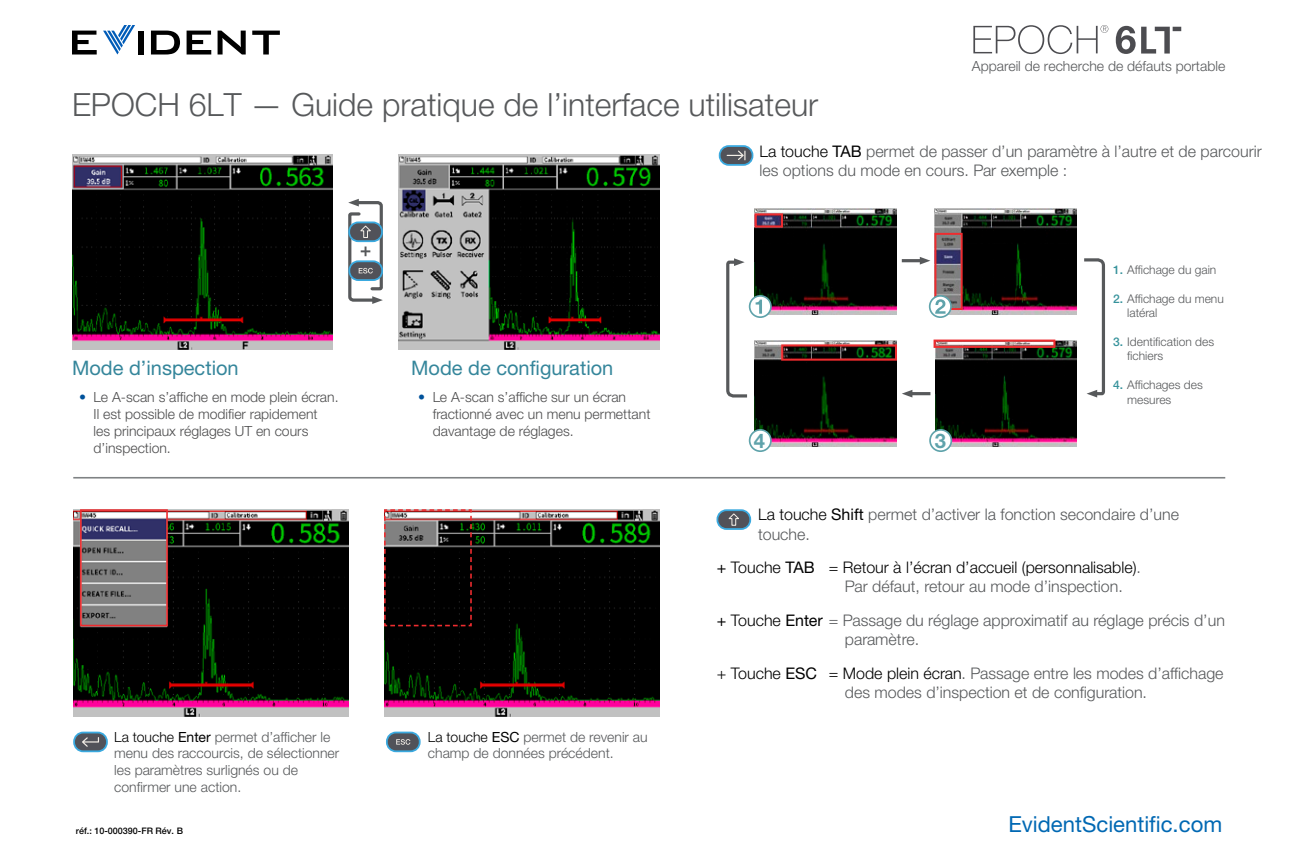
<style>
.page{position:relative;width:1296px;height:864px;background:#fff}
.page>*{position:absolute;margin:0;border:0;box-sizing:border-box;transform-origin:0 0}
.Text{font:300 32px "Helvetica Neue LTW1 G";color:#57595b}
.t1{font:22.2px "Helvetica Neue LTW1 G";color:#0068b3}
.Text-2{font:700 20.2px "Helvetica Neue LTW1 G";color:#5fa3ab}
.Text-3{font:20px "Helvetica Neue LTW1 G";color:#35869b}
.Text-4{font:300 16px/19.2px "Helvetica Neue LTW1 G";color:#57595b}
.Text-5{font:300 16px/19.2px "Helvetica Neue LTW1 G";color:#000}
.Text-6{font:300 14px/16.8px "Helvetica Neue LTW1 G";color:#57595b}
.t2{font:300 14px/16.8px "Helvetica Neue LTW1 G";color:#4d4d4e}
.Text-7{font:300 12px/14.4px "Helvetica Neue LTW1 G";color:#57595b}
.t3{font:500 9px "Helvetica Neue LTW1 G";color:#000}
.s1{color:#00529b}
.s2{color:#000}
.s3{font-weight:400;color:#000}
.s4{font-weight:500;color:#36929b}
.s5{font-weight:400}
.s6{color:#57595b}
</style>
<div class="page">
<svg style="left:72px;top:31px;width:25px;height:24px"></svg>
<div style="left:139px;top:31px;width:5px;height:24px;background:#000"></div>
<svg style="left:151px;top:31px;width:29px;height:24px"></svg>
<svg style="left:187px;top:31px;width:24px;height:24px"></svg>
<svg style="left:218px;top:31px;width:28px;height:24px"></svg>
<svg style="left:252px;top:31px;width:28px;height:24px"></svg>
<svg style="left:103px;top:25px;width:32px;height:30px"></svg>
<svg style="left:1116px;top:26px;width:65px;height:28px"></svg>
<svg style="left:973px;top:25px;width:135px;height:29px"></svg>
<img style="left:72px;top:155px;width:260px;height:195px">
<img style="left:73px;top:509px;width:275px;height:207px">
<img style="left:755px;top:209px;width:141px;height:106px">
<img style="left:755px;top:341px;width:141px;height:106px">
<img style="left:399px;top:155px;width:260px;height:195px">
<img style="left:384px;top:509px;width:275px;height:207px">
<div style="left:74px;top:733px;width:33px;height:18px;background:#515259;border-radius:9px"></div>
<div style="left:73px;top:732px;width:35px;height:20px;border:2px solid #3aa9df;border-radius:9px"></div>
<svg style="left:82px;top:737px;width:17px;height:10px"></svg>
<div style="left:387px;top:733px;width:33px;height:18px;background:#515259;border-radius:9px"></div>
<div style="left:386px;top:732px;width:35px;height:20px;border:2px solid #3aa9df;border-radius:9px"></div>
<svg style="left:396px;top:739px;width:14px;height:6px"></svg>
<div style="left:717px;top:510px;width:33px;height:19px;background:#515259;border-radius:9px"></div>
<div style="left:717px;top:509px;width:34px;height:21px;border:2px solid #3aa9df;border-radius:9px"></div>
<svg style="left:728px;top:513px;width:11px;height:13px"></svg>
<div style="left:720px;top:146px;width:33px;height:19px;background:#515259;border-radius:9px"></div>
<div style="left:719px;top:145px;width:34px;height:21px;border:2px solid #3aa9df;border-radius:9px"></div>
<svg style="left:727px;top:151px;width:19px;height:9px"></svg>
<img style="left:935px;top:209px;width:141px;height:106px">
<img style="left:935px;top:341px;width:141px;height:106px">
<div style="left:930px;top:430px;width:21px;height:21px;background:#fff;border-radius:50%"></div>
<div style="left:929px;top:429px;width:23px;height:23px;border:2px solid #5fa3ab;border-radius:50%"></div>
<div style="left:750px;top:296px;width:21px;height:21px;background:#fff;border-radius:50%"></div>
<div style="left:749px;top:295px;width:23px;height:23px;border:2px solid #5fa3ab;border-radius:50%"></div>
<svg style="left:756px;top:300px;width:6px;height:14px"></svg>
<div style="left:750px;top:430px;width:21px;height:21px;background:#fff;border-radius:50%"></div>
<div style="left:749px;top:429px;width:23px;height:23px;border:2px solid #5fa3ab;border-radius:50%"></div>
<hr style="left:73px;top:477px;width:1152px;height:2px;background:#7f8284">
<div style="left:80px;top:509px;width:88px;height:117px;border:2px solid #ee2c2f"></div>
<svg style="left:384px;top:509px;width:89px;height:118px;background:#2e2424"></svg>
<svg style="left:726px;top:258px;width:24px;height:140px"></svg>
<svg style="left:1084px;top:258px;width:21px;height:140px"></svg>
<hr style="left:902px;top:259px;width:19px;height:3px;background:#57595b">
<svg style="left:920px;top:257px;width:10px;height:8px"></svg>
<hr style="left:912px;top:392px;width:18px;height:3px;background:#57595b">
<svg style="left:902px;top:390px;width:10px;height:8px"></svg>
<div style="left:934px;top:233px;width:29px;height:77px;border:2px solid #ee2c2f"></div>
<div style="left:755px;top:213px;width:28px;height:15px;border:2px solid #ee2c2f"></div>
<div style="left:781px;top:344px;width:116px;height:17px;border:2px solid #ee2c2f"></div>
<div style="left:934px;top:340px;width:121px;height:8px;border:2px solid #ee2c2f"></div>
<svg style="left:930px;top:296px;width:21px;height:21px"></svg>
<div style="left:929px;top:295px;width:23px;height:23px;border:2px solid #5fa3ab;border-radius:50%"></div>
<svg style="left:935px;top:299px;width:11px;height:15px"></svg>
<svg style="left:348px;top:199px;width:35px;height:105px"></svg>
<p class="Text" style="left:72px;top:86px;width:748px">EPOCH 6LT — Guide pratique de l’interface utilisateur</p>
<p class="Text-6" style="left:972px;top:58px;width:255px">Appareil de recherche de défauts portable</p>
<p class="Text-3" style="left:72px;top:355px;width:168px">Mode d’inspection</p>
<p class="t2" style="left:94px;top:389px;width:247px;text-indent:-14px"><span class="s1">•</span> Le A-scan s’affiche en mode plein écran.<br>Il est possible de modifier rapidement<br>les principaux réglages UT en cours d’inspection.</p>
<p class="Text-3" style="left:411px;top:355px;width:204px">Mode de configuration</p>
<p class="t2" style="left:433px;top:389px;width:219px;text-indent:-14px"><span class="s1">•</span> Le A-scan s’affiche sur un écran fractionné avec un menu permettant davantage de réglages.</p>
<p class="Text-6" style="left:114px;top:728px;width:227px"><span class="s2">La touche</span> <span class="s3">Enter</span> permet d’afficher le menu des raccourcis, de sélectionner les paramètres surlignés ou de confirmer une action.</p>
<p class="Text-6" style="left:428px;top:728px;width:221px"><span class="s2">La touche</span> <span class="s3">ESC</span> permet de revenir au champ de données précédent.</p>
<p class="t3" style="left:76px;top:825px;width:109px">réf.: 10-000390-FR Rév. B</p>
<p class="Text-4" style="left:759px;top:141px;width:504px"><span class="s2">La touche</span> <span class="s3">TAB</span> permet de passer d’un paramètre à l’autre et de parcourir les options du mode en cours. Par exemple :</p>
<p class="Text-2" style="left:754px;top:428px;width:13px">4</p>
<p class="Text-2" style="left:935px;top:428px;width:13px">3</p>
<p class="Text-7" style="left:1113px;top:263px;width:105px"><span class="s4">1.</span> Affichage du gain</p>
<p class="Text-7" style="left:1127px;top:291px;width:98px;text-indent:-14px"><span class="s4">2.</span> Affichage du menu latéral</p>
<p class="Text-7" style="left:1127px;top:335px;width:88px;text-indent:-14px"><span class="s4">3.</span> Identification des fichiers</p>
<p class="Text-7" style="left:1127px;top:378px;width:77px;text-indent:-14px"><span class="s4">4.</span> Affichages des mesures</p>
<p class="Text-4" style="left:758px;top:505px;width:422px"><span class="s2">La touche</span> <span class="s3">Shift</span> permet d’activer la fonction secondaire d’une touche.</p>
<p class="Text-5" style="left:845px;top:558px;width:298px;text-indent:-128px"><span class="s5">+</span> Touche <span class="s5">TAB</span> = Retour à l’écran d’accueil (personnalisable)<span class="s6">.<br>Par défaut, retour au mode d’inspection.</span></p>
<p class="Text-4" style="left:845px;top:611px;width:382px;text-indent:-128px"><span class="s3">+</span> <span class="s2">Touche</span> <span class="s3">Enter</span> = Passage du réglage approximatif au réglage précis d’un paramètre.</p>
<p class="Text-4" style="left:845px;top:664px;width:380px;text-indent:-128px"><span class="s2">+ Touche</span> <span class="s3">ESC</span> <span class="s2">= Mode plein écran</span>. Passage entre les modes d’affichage des modes d’inspection et de configuration.</p>
<p class="t1" style="left:1008px;top:810px;width:215px">EvidentScientific.com</p>
</div>
